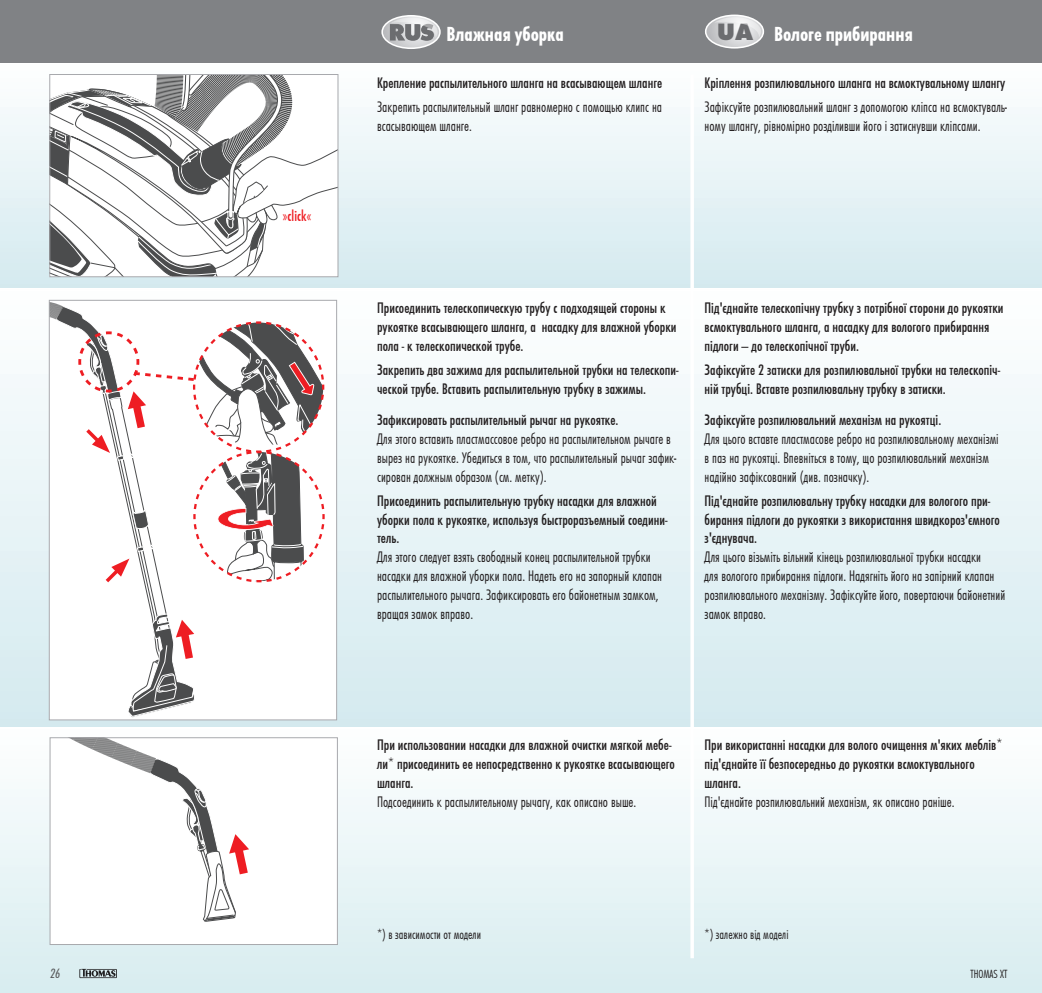
<style>
.page{position:relative;width:1042px;height:993px;background:#fff}
.page>*{position:absolute;margin:0;border:0;box-sizing:border-box;transform-origin:0 0}
.t1{font:800 24.68px "Function";color:#6c6d70}
.t2{font:700 21px "Futura Con";color:#fff}
.t3{font:500 15.75px/18.9px "Futura Con";color:#231f20}
.t4{font:300 15.75px/18.9px "Futura Con";color:#231f20}
.t5{font:500 15.75px "Futura Con";color:#ee1d23}
.t6{font:300 14px "Futura Con";color:#231f20}
.t7{font:14px "Futura Con Boo Obl";color:#57585a}
.t8{font:300 12.25px "Futura Con";color:#231f20}
</style>
<div class="page">
<div style="left:0;top:0;width:1042px;height:63px;background:#808285"></div>
<div style="left:0;top:63px;width:1042px;height:225px;background:linear-gradient(to bottom,#fefefe,#d4e9ef)"></div>
<div style="left:0;top:290px;width:1042px;height:437px;background:linear-gradient(to bottom,#fefffe,#d4e9ef)"></div>
<div style="left:0;top:727px;width:1042px;height:265px;background:linear-gradient(to bottom,#feffff,#d7ecef)"></div>
<svg style="left:382px;top:16px;width:58px;height:32px"></svg>
<svg style="left:706px;top:15px;width:57px;height:33px"></svg>
<div style="left:49px;top:300px;width:288px;height:419px;background:#fff"></div>
<svg style="left:49px;top:301px;width:276px;height:416px"></svg>
<div style="left:50px;top:737px;width:287px;height:207px;background:#fff"></div>
<svg style="left:71px;top:739px;width:178px;height:183px"></svg>
<div style="left:50px;top:737px;width:288px;height:207px;border:1px solid #a8a9ad"></div>
<svg style="left:51px;top:76px;width:285px;height:199px"></svg>
<div style="left:49px;top:74px;width:289px;height:203px;border:1px solid #a8a9ad"></div>
<hr style="left:690px;top:74px;width:4px;height:883px;background:#fff">
<svg style="left:79px;top:968px;width:38px;height:9px"></svg>
<p class="t5" style="left:282px;top:206px;width:31px">»click«</p>
<h2 class="t2" style="left:446px;top:19px;width:119px">Влажная уборка</h2>
<p class="t3" style="left:377px;top:72px;width:287px">Крепление распылительного шланга на всасывающем шланге</p>
<p class="t4" style="left:377px;top:96px;width:286px">Закрепить распылительный шланг равномерно с помощью клипс на всасывающем шланге.</p>
<h1 class="t1" style="left:717px;top:17px;width:38px">UA</h1>
<h2 class="t2" style="left:774px;top:19px;width:140px">Вологе прибирання</h2>
<p class="t3" style="left:704px;top:72px;width:302px">Кріплення розпилювального шланга на всмоктувальному шлангу</p>
<p class="t4" style="left:704px;top:96px;width:304px">Зафіксуйте розпилювальний шланг з допомогою кліпса на всмоктуваль&shy;ному шлангу, рівномірно розділивши його і затиснувши кліпсами.</p>
<p class="t3" style="left:377px;top:298px;width:301px">Присоединить телескопическую трубу с подходящей стороны к рукоятке всасывающего шланга, а насадку для влажной уборки пола - к телескопической трубе.</p>
<p class="t3" style="left:377px;top:359px;width:303px">Закрепить два зажима для распылительной трубки на телескопи&shy;ческой трубе. Вставить распылительную трубку в зажимы.</p>
<p class="t3" style="left:377px;top:409px;width:243px">Зафиксировать распылительный рычаг на рукоятке.</p>
<p class="t4" style="left:377px;top:428px;width:301px">Для этого вставить пластмассовое ребро на распылительном рычаге в вырез на рукоятке. Убедиться в том, что распылительный рычаг зафик&shy;сирован должным образом (см. метку).</p>
<p class="t3" style="left:377px;top:490px;width:292px">Присоединить распылительную трубку насадки для влажной уборки пола к рукоятке, используя быстроразъемный соедини&shy;тель.</p>
<p class="t4" style="left:377px;top:547px;width:286px">Для этого следует взять свободный конец распылительной трубки насадки для влажной уборки пола. Надеть его на запорный клапан распылительного рычага. Зафиксировать его байонетным замком, вращая замок вправо.</p>
<p class="t3" style="left:704px;top:298px;width:300px">Під'єднайте телескопічну трубку з потрібної сторони до рукоятки всмоктувального шланга, а насадку для вологого прибирання підлоги — до телескопічної труби.</p>
<p class="t3" style="left:704px;top:359px;width:297px">Зафіксуйте 2 затиски для розпилювальної трубки на телескопіч&shy;ній трубці. Вставте розпилювальну трубку в затиски.</p>
<p class="t3" style="left:704px;top:409px;width:238px">Зафіксуйте розпилювальний механізм на рукоятці.</p>
<p class="t4" style="left:704px;top:428px;width:296px">Для цього вставте пластмасове ребро на розпилювальному механізмі в паз на рукоятці. Впевніться в тому, що розпилювальний механізм надійно зафіксований (див. позначку).</p>
<p class="t3" style="left:704px;top:490px;width:297px">Під'єднайте розпилювальну трубку насадки для вологого при&shy;бирання підлоги до рукоятки з використання швидкороз'ємного з'єднувача.</p>
<p class="t4" style="left:704px;top:547px;width:302px">Для цього візьміть вільний кінець розпилювальної трубки насадки<br>для вологого прибирання підлоги. Надягніть його на запірний клапан розпилювального механізму. Зафіксуйте його, повертаючи байонетний замок вправо.</p>
<p class="t3" style="left:377px;top:734px;width:299px">При использовании насадки для влажной очистки мягкой мебе&shy;ли* присоединить ее непосредственно к рукоятке всасывающего шланга.</p>
<p class="t4" style="left:377px;top:791px;width:261px">Подсоединить к распылительному рычагу, как описано выше.</p>
<p class="t3" style="left:704px;top:734px;width:299px">При використанні насадки для волого очищення м'яких меблів* під'єднайте її безпосередньо до рукоятки всмоктувального шланга.</p>
<p class="t4" style="left:704px;top:791px;width:252px">Під'єднайте розпилювальний механізм, як описано раніше.</p>
<p class="t6" style="left:377px;top:924px;width:105px">*) в зависимости от модели</p>
<p class="t6" style="left:704px;top:924px;width:85px">*) залежно від моделі</p>
<p class="t7" style="left:50px;top:963px;width:12px">26</p>
<p class="t8" style="left:970px;top:965px;width:38px">THOMAS XT</p>
</div>
